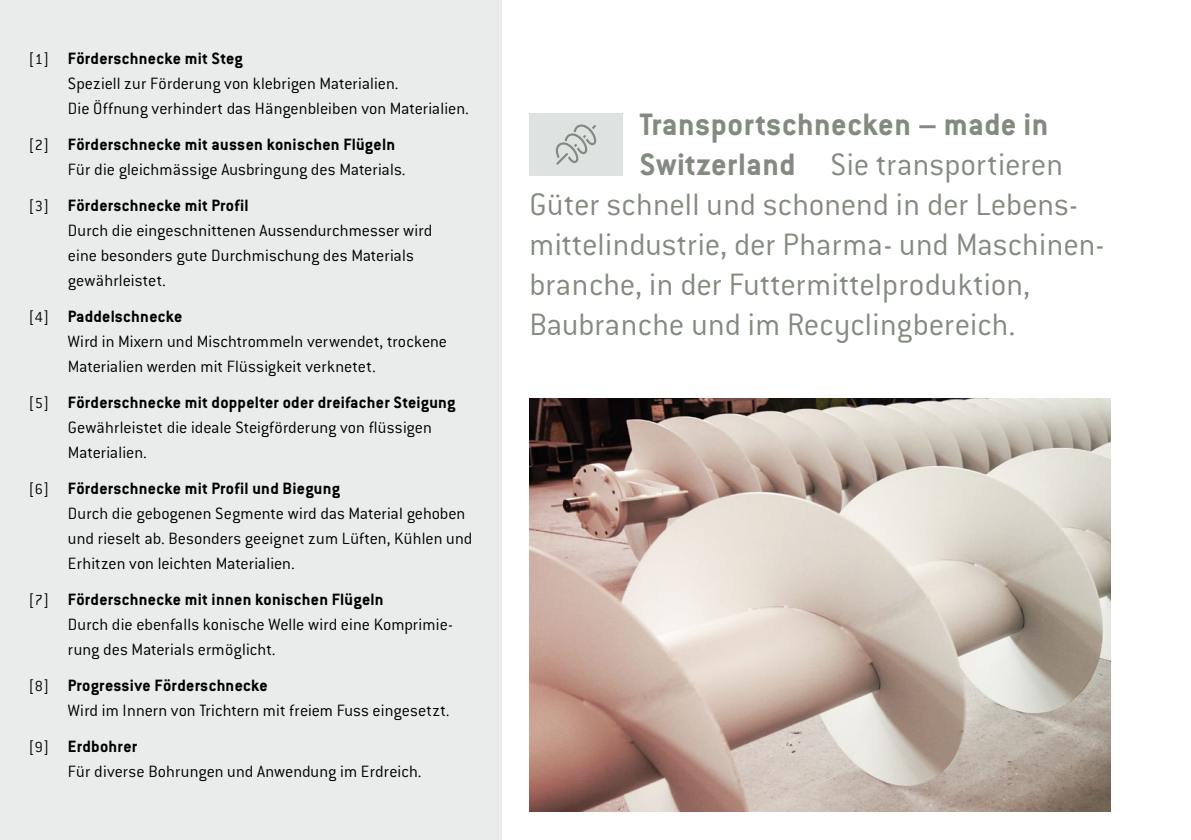
<style>
.page{position:relative;width:1191px;height:840px;background:#fff}
.page>*{position:absolute;margin:0;border:0;box-sizing:border-box;transform-origin:0 0}
.t1{font:300 34px "Conduit ITC Std";color:#838a80}
.t2{font:700 34px "Conduit ITC Std";letter-spacing:.015em;color:#838a80}
.t3{font:300 18px/25px "Conduit ITC Std";color:#000}
.s1{font-size:16px}
.s2{font-weight:700}
</style>
<div class="page">
<div style="left:0;top:0;width:502px;height:839px;background:#e9ecea"></div>
<img style="left:529px;top:398px;width:581px;height:413px">
<div style="left:529px;top:113px;width:93px;height:62px;background:#dee2e0"></div>
<svg style="left:555px;top:124px;width:42px;height:41px"></svg>
<p class="t3" style="left:68px;top:45px;width:402px;text-indent:-40px"><span class="s1">[1]</span> <span class="s2">Förderschnecke mit Steg<br></span>Speziell zur Förderung von klebrigen Materialien.<br>Die Öffnung verhindert das Hängenbleiben von Materialien.</p>
<p class="t3" style="left:68px;top:131px;width:339px;text-indent:-40px"><span class="s1">[2]</span> <span class="s2">Förderschnecke mit aussen konischen Flügeln<br></span>Für die gleichmässige Ausbringung des Materials.</p>
<p class="t3" style="left:68px;top:192px;width:366px;text-indent:-40px"><span class="s1">[3]</span> <span class="s2">Förderschnecke mit Profil<br></span>Durch die eingeschnittenen Aussendurchmesser wird eine besonders gute Durchmischung des Materials gewährleistet.</p>
<p class="t3" style="left:68px;top:303px;width:381px;text-indent:-40px"><span class="s1">[4]</span> <span class="s2">Paddelschnecke<br></span>Wird in Mixern und Mischtrommeln verwendet, trockene<br>Materialien werden mit Flüssigkeit verknetet.</p>
<p class="t3" style="left:68px;top:389px;width:389px;text-indent:-40px"><span class="s1">[5]</span> <span class="s2">Förderschnecke mit doppelter oder dreifacher Steigung<br></span>Gewährleistet die ideale Steigförderung von flüssigen<br>Materialien.</p>
<p class="t3" style="left:68px;top:475px;width:406px;text-indent:-40px"><span class="s1">[6]</span> <span class="s2">Förderschnecke mit Profil und Biegung<br></span>Durch die gebogenen Segmente wird das Material gehoben und rieselt ab. Besonders geeignet zum Lüften, Kühlen und Erhitzen von leichten Materialien.</p>
<p class="t3" style="left:68px;top:586px;width:386px;text-indent:-40px"><span class="s1">[7]</span> <span class="s2">Förderschnecke mit innen konischen Flügeln<br></span>Durch die ebenfalls konische Welle wird eine Komprimie&shy;rung des Materials ermöglicht.</p>
<p class="t3" style="left:68px;top:672px;width:383px;text-indent:-40px"><span class="s1">[8]</span> <span class="s2">Progressive Förderschnecke<br></span>Wird im Innern von Trichtern mit freiem Fuss eingesetzt.</p>
<p class="t3" style="left:68px;top:733px;width:355px;text-indent:-40px"><span class="s1">[9]</span> <span class="s2">Erdbohrer<br></span>Für diverse Bohrungen und Anwendung im Erdreich.</p>
<h1 class="t2" style="left:639px;top:104px;width:410px">Transportschnecken – made in</h1>
<h1 class="t1" style="left:639px;top:144px;width:425px"><span class="s2">Switzerland</span> Sie transportieren</h1>
<h1 class="t1" style="left:529px;top:184px;width:550px">Güter schnell und schonend in der Lebens-</h1>
<h1 class="t1" style="left:529px;top:224px;width:576px">mittelindustrie, der Pharma- und Maschinen-</h1>
<h1 class="t1" style="left:529px;top:264px;width:502px">branche, in der Futtermittelproduktion,</h1>
<h1 class="t1" style="left:529px;top:304px;width:488px">Baubranche und im Recyclingbereich.</h1>
</div>
